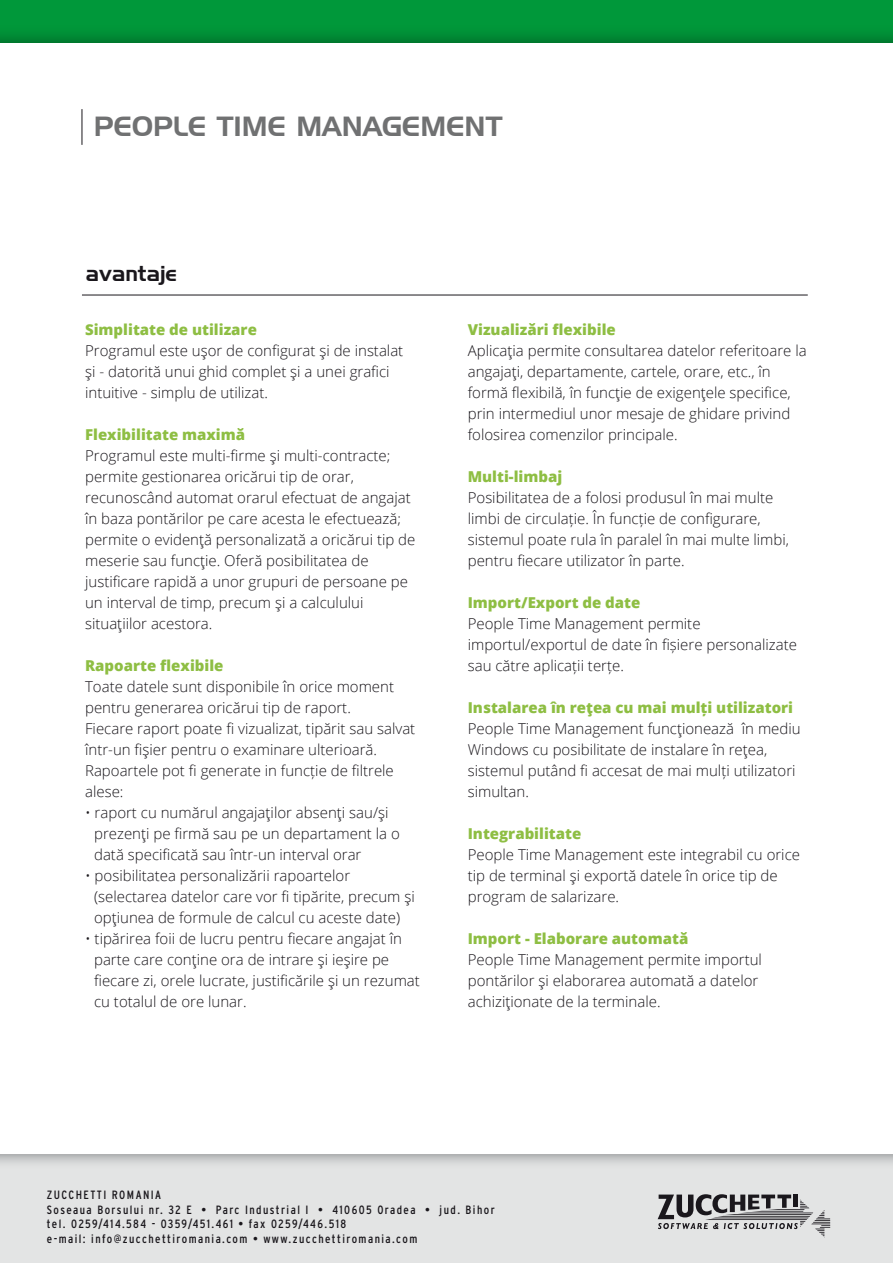
<style>
.page{position:relative;width:893px;height:1263px;background:#fff}
.page>*{position:absolute;margin:0;border:0;box-sizing:border-box;transform-origin:0 0}
.t1{font:27px "Handel Gothic BT";color:#707172}
.t2{font:21px "Handel Gothic BT";color:#1a171c}
.t3{font:300 15px/21px "Open Sans";color:#1a171c}
.t4{font:800 15px "Open Sans";color:#8ebe43}
.t5{font:condensed 12px/14.4px "Interstate";letter-spacing:.12em;color:#1a171c}
</style>
<div class="page">
<div style="left:0;top:1154px;width:893px;height:109px;background:#e3e4e4"></div>
<svg style="left:0;top:1154px;width:893px;height:9px;background:#c3c5c6"></svg>
<div style="left:0;top:0;width:893px;height:43px;background:linear-gradient(to bottom,#009e3c,#008934)"></div>
<svg style="left:658px;top:1194px;width:172px;height:44px"></svg>
<hr style="left:82px;top:295px;width:726px;height:1px;background:#1a171c">
<hr style="left:82px;top:109px;width:1px;height:36px;background:#1a171c">
<h1 class="t1" style="left:94px;top:110px;width:410px">PEOPLE TIME MANAGEMENT</h1>
<h2 class="t2" style="left:86px;top:261px;width:92px">avantaje</h2>
<p class="t4" style="left:85px;top:318px;width:173px">Simplitate de utilizare</p>
<p class="t3" style="left:85px;top:340px;width:320px">Programul este uşor de configurat şi de instalat şi - datorită unui ghid complet şi a unei grafici intuitive - simplu de utilizat.</p>
<p class="t4" style="left:85px;top:423px;width:162px">Flexibilitate maximă</p>
<p class="t3" style="left:85px;top:445px;width:332px">Programul este multi-firme şi multi-contracte; permite gestionarea oricărui tip de orar, recunoscând automat orarul efectuat de angajat în baza pontărilor pe care acesta le efectuează; permite o evidenţă personalizată a oricărui tip de meserie sau funcţie. Oferă posibilitatea de justificare rapidă a unor grupuri de persoane pe un interval de timp, precum şi a calculului situaţiilor acestora.</p>
<p class="t4" style="left:85px;top:654px;width:140px">Rapoarte flexibile</p>
<p class="t3" style="left:85px;top:676px;width:332px">Toate datele sunt disponibile în orice moment pentru generarea oricărui tip de raport.<br>Fiecare raport poate fi vizualizat, tipărit sau salvat într-un fişier pentru o examinare ulterioară.<br>Rapoartele pot fi generate in funcție de filtrele alese:</p>
<p class="t3" style="left:94px;top:802px;width:307px;text-indent:-9px">• raport cu numărul angajaţilor absenţi sau/şi prezenţi pe firmă sau pe un departament la o dată specificată sau într-un interval orar</p>
<p class="t3" style="left:94px;top:865px;width:322px;text-indent:-9px">• posibilitatea personalizării rapoartelor (selectarea datelor care vor fi tipărite, precum şi opţiunea de formule de calcul cu aceste date)</p>
<p class="t3" style="left:94px;top:928px;width:327px;text-indent:-9px">• tipărirea foii de lucru pentru fiecare angajat în parte care conţine ora de intrare şi ieşire pe fiecare zi, orele lucrate, justificările şi un rezumat cu totalul de ore lunar.</p>
<p class="t4" style="left:468px;top:318px;width:150px">Vizualizări flexibile</p>
<p class="t3" style="left:468px;top:340px;width:340px">Aplicaţia permite consultarea datelor referitoare la angajaţi, departamente, cartele, orare, etc., în formă flexibilă, în funcţie de exigenţele specifice, prin intermediul unor mesaje de ghidare privind folosirea comenzilor principale.</p>
<p class="t4" style="left:468px;top:465px;width:96px">Multi-limbaj</p>
<p class="t3" style="left:468px;top:487px;width:323px">Posibilitatea de a folosi produsul în mai multe limbi de circulație. În funcție de configurare, sistemul poate rula în paralel în mai multe limbi, pentru fiecare utilizator în parte.</p>
<p class="t4" style="left:468px;top:591px;width:174px">Import/Export de date</p>
<p class="t3" style="left:468px;top:613px;width:331px">People Time Management permite importul/exportul de date în fișiere personalizate sau către aplicații terțe.</p>
<p class="t4" style="left:468px;top:696px;width:327px">Instalarea în reţea cu mai mulți utilizatori</p>
<p class="t3" style="left:468px;top:718px;width:334px">People Time Management funcţionează în mediu Windows cu posibilitate de instalare în reţea, sistemul putând fi accesat de mai mulți utilizatori simultan.</p>
<p class="t4" style="left:468px;top:822px;width:115px">Integrabilitate</p>
<p class="t3" style="left:468px;top:844px;width:334px">People Time Management este integrabil cu orice tip de terminal şi exportă datele în orice tip de program de salarizare.</p>
<p class="t4" style="left:468px;top:927px;width:222px">Import - Elaborare automată</p>
<p class="t3" style="left:468px;top:949px;width:296px">People Time Management permite importul pontărilor şi elaborarea automată a datelor achiziţionate de la terminale.</p>
<p class="t5" style="left:47px;top:1188px;width:449px">ZUCCHETTI ROMANIA<br>Soseaua Borsului nr. 32 E • Parc Industrial I • 410605 Oradea • jud. Bihor tel. 0259/414.584 - 0359/451.461 • fax 0259/446.518<br>e-mail: info@zucchettiromania.com • www.zucchettiromania.com</p>
</div>
